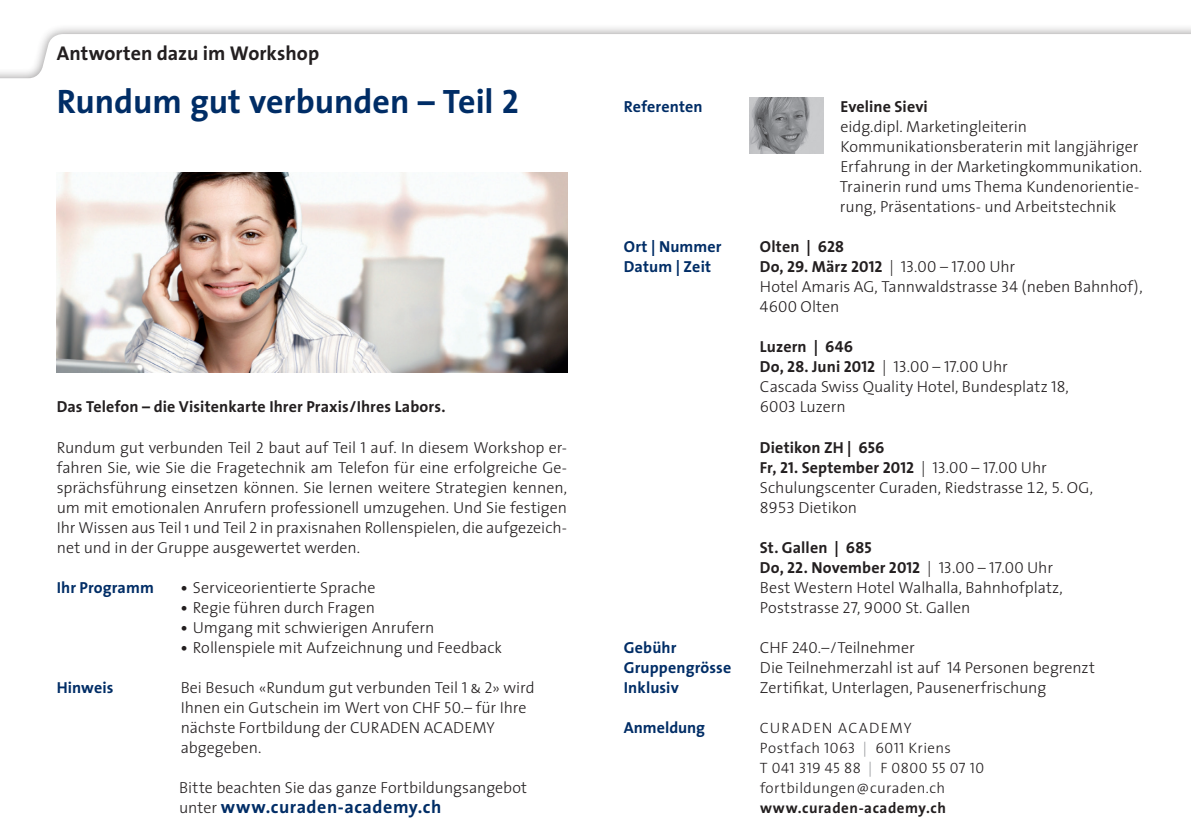
<style>
.page{position:relative;width:1191px;height:840px;background:#fff}
.page>*{position:absolute;margin:0;border:0;box-sizing:border-box;transform-origin:0 0}
.t1{font:700 34px "The Sans";color:#002d66}
.t2{font:700 20px "The Sans";color:#231f20}
.t3{font:700 18px "The Sans";letter-spacing:.03em;color:#002d66}
.t4{font:300 16px/20px "The Sans";color:#231f20}
.t5{font:700 16px "The Sans";letter-spacing:.005em;color:#002d66}
.t6{font:700 16px "The Sans";letter-spacing:.005em;color:#231f20}
.t7{font:16px "The Sans Light Caps";letter-spacing:.01em;color:#231f20}
.t8{font:300 15px/20px "The Sans";letter-spacing:.06em;color:#231f20}
.t9{font:300 15px "The Sans";letter-spacing:.03em;color:#231f20}
.t10{font:15px "The Sans Light Caps";letter-spacing:.025em;color:#231f20}
.t11{font:700 15px "The Sans";letter-spacing:.035em;color:#231f20}
.s1{font-family:"The Sans Bold Caps";font-weight:400}
.s2{font-family:"The Sans Light Caps";font-weight:400}
.s3{font-weight:700}
.s4{font-weight:300;font-size:16px;color:#231f20}
.s5{font-family:"The Sans";font-weight:700}
.s6{font-family:"The Sans Bold Caps"}
.s7{font-family:"The Sans";font-weight:300}
.s8{font-family:"The Sans Light Expert";font-weight:400}
.s9{color:#939598}
.s10{font-family:"The Sans";font-weight:300;color:#939598}
</style>
<div class="page">
<img style="left:749px;top:97px;width:74px;height:57px">
<img style="left:57px;top:172px;width:510px;height:200px">
<p class="t2" style="left:57px;top:36px;width:264px">Antworten dazu im Workshop</p>
<h1 class="t1" style="left:57px;top:73px;width:463px">Rundum gut verbunden – Teil <span class="s1">2</span></h1>
<p class="t6" style="left:57px;top:393px;width:390px">Das Telefon – die Visitenkarte Ihrer Praxis/Ihres Labors.</p>
<p class="t4" style="left:57px;top:436px;width:512px;text-align:justify">Rundum gut verbunden Teil <span class="s2">2</span> baut auf Teil <span class="s2">1</span> auf. In diesem Workshop er&shy;fahren Sie, wie Sie die Fragetechnik am Telefon für eine erfolgreiche Ge&shy;sprächsführung einsetzen können. Sie lernen weitere Strategien kennen, um mit emotionalen Anrufern professionell umzugehen. Und Sie festigen Ihr Wissen aus Teil 1 und Teil <span class="s2">2</span> in praxisnahen Rollenspielen, die aufgezeich&shy;net und in der Gruppe ausgewertet werden.</p>
<p class="t5" style="left:57px;top:573px;width:99px">Ihr Programm</p>
<p class="t4" style="left:181px;top:576px;width:196px"><span class="s3">•</span> Serviceorientierte Sprache</p>
<p class="t4" style="left:181px;top:596px;width:196px"><span class="s3">•</span> Regie führen durch Fragen</p>
<p class="t4" style="left:181px;top:616px;width:255px"><span class="s3">•</span> Umgang mit schwierigen Anrufern</p>
<p class="t4" style="left:181px;top:636px;width:323px"><span class="s3">•</span> Rollenspiele mit Aufzeichnung und Feedback</p>
<p class="t5" style="left:57px;top:673px;width:58px">Hinweis</p>
<p class="t4" style="left:181px;top:676px;width:355px">Bei Besuch «Rundum gut verbunden Teil <span class="s2">1 &amp; 2</span>» wird Ihnen ein Gutschein im Wert von CHF <span class="s2">50</span>.– für Ihre nächste Fortbildung der CURADEN ACADEMY abgegeben.</p>
<p class="t4" style="left:179px;top:776px;width:349px">Bitte beachten Sie das ganze Fortbildungsangebot</p>
<p class="t3" style="left:179px;top:791px;width:264px"><span class="s4">unter</span> www.curaden-academy.ch</p>
<p class="t5" style="left:624px;top:93px;width:80px">Referenten</p>
<p class="t6" style="left:840px;top:93px;width:89px">Eveline Sievi</p>
<p class="t4" style="left:840px;top:116px;width:303px">eidg.dipl. Marketingleiterin Kommunikationsberaterin mit langjähriger Erfahrung in der Marketingkommunikation.<br>Trainerin rund ums Thema Kundenorientie&shy;rung, Präsentations- und Arbeitstechnik</p>
<p class="t5" style="left:624px;top:233px;width:99px">Ort | Nummer</p>
<p class="t6" style="left:760px;top:233px;width:86px">Olten | <span class="s1">628</span></p>
<p class="t5" style="left:624px;top:253px;width:89px">Datum | Zeit</p>
<p class="t7" style="left:760px;top:253px;width:257px"><span class="s5">Do,</span> <span class="s6">29</span><span class="s5">. März</span> <span class="s6">2012</span> <span class="s7">|</span> 13.00 – 17.00 <span class="s7">Uhr</span></p>
<p class="t4" style="left:760px;top:276px;width:384px">Hotel Amaris AG, Tannwaldstrasse <span class="s2">34</span> (neben Bahnhof),<br><span class="s2">4600</span> Olten</p>
<p class="t6" style="left:760px;top:333px;width:95px">Luzern | <span class="s1">646</span></p>
<p class="t7" style="left:760px;top:353px;width:249px"><span class="s5">Do,</span> <span class="s6">28</span><span class="s5">. Juni</span> <span class="s6">2012</span> <span class="s7">|</span> 13.00 – 17.00 <span class="s7">Uhr</span></p>
<p class="t4" style="left:760px;top:376px;width:310px">Cascada Swiss Quality Hotel, Bundesplatz <span class="s2">18</span>,<br><span class="s2">6003</span> Luzern</p>
<p class="t4" style="left:760px;top:436px;width:334px"><span class="s3">Dietikon ZH |</span> <span class="s1">656<br></span><span class="s3">Fr,</span> <span class="s1">21</span><span class="s3">. September</span> <span class="s1">2012</span> | <span class="s2">13.00 – 17.00</span> Uhr<br>Schulungscenter Curaden, Riedstrasse <span class="s8">12</span>, <span class="s8">5</span>. OG,<br><span class="s8">8953</span> Dietikon</p>
<p class="t4" style="left:760px;top:536px;width:304px"><span class="s3">St. Gallen |</span> <span class="s1">685<br></span><span class="s3">Do,</span> <span class="s1">22</span><span class="s3">. November</span> <span class="s1">2012</span> | <span class="s2">13.00 – 17.00</span> Uhr<br>Best Western Hotel Walhalla, Bahnhofplatz,<br>Poststrasse <span class="s2">27, 9000</span> St. Gallen</p>
<p class="t5" style="left:624px;top:633px;width:54px">Gebühr</p>
<p class="t4" style="left:760px;top:636px;width:156px">CHF <span class="s2">240.–</span>/Teilnehmer</p>
<p class="t5" style="left:624px;top:653px;width:109px">Gruppengrösse</p>
<p class="t4" style="left:760px;top:656px;width:337px">Die Teilnehmerzahl ist auf <span class="s2">14</span> Personen begrenzt</p>
<p class="t5" style="left:624px;top:673px;width:56px">Inklusiv</p>
<p class="t4" style="left:760px;top:676px;width:288px">Zertifikat, Unterlagen, Pausenerfrischung</p>
<p class="t5" style="left:624px;top:713px;width:83px">Anmeldung</p>
<p class="t8" style="left:760px;top:716px;width:192px">CURADEN ACADEMY<br>Postfach <span class="s2">1063</span> <span class="s9">|</span> <span class="s2">6011</span> Kriens</p>
<p class="t10" style="left:760px;top:755px;width:226px">T 041 319 45 88 <span class="s10">|</span> F 0800 55 07 10</p>
<p class="t9" style="left:760px;top:775px;width:187px">fortbildungen@curaden.ch</p>
<p class="t11" style="left:760px;top:794px;width:187px">www.curaden-academy.ch</p>
</div>
